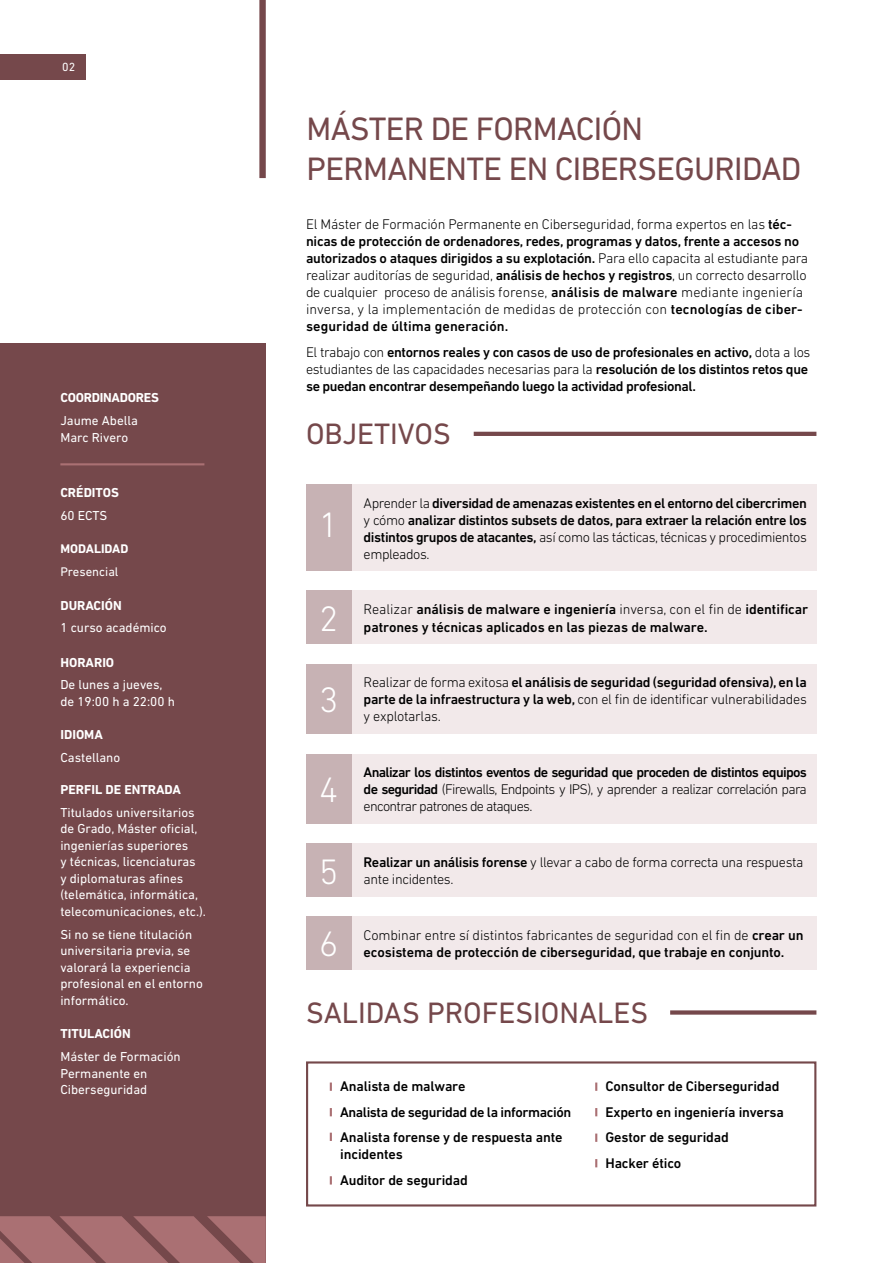
<style>
.page{position:relative;width:893px;height:1263px;background:#fff}
.page>*{position:absolute;margin:0;border:0;box-sizing:border-box;transform-origin:0 0}
.t1{font:300 36px/72.8px "DIN Next LT Pro";color:#fff}
.t2{font:33px/40.5px "DIN Next LT Pro";letter-spacing:-.02em;color:#75484b}
.t3{font:30px "DIN Next LT Pro";color:#75484b}
.t4{font:500 14.25px/17.1px "DIN Next LT Pro";letter-spacing:-.01em;color:#000}
.t5{font:300 14.25px/17.1px "DIN Next LT Pro";letter-spacing:-.02em;color:#000}
.t6{font:500 14.25px/17.1px "DIN Next LT Pro";letter-spacing:-.03em;color:#000}
.t7{font:13.2px/16.5px "DIN Next LT Pro";color:#fff}
.t8{font:700 13.2px "DIN Next LT Pro";color:#fff}
.t9{font:700 13.2px "DIN Next LT Pro";letter-spacing:-.02em;color:#fff}
.t10{font:12.75px "DIN Next LT Pro";color:#fff}
.t11{font:700 12.75px "DIN Next LT Pro";color:#fff}
.t12{font:12px "DIN Next LT Pro";color:#fff}
.s1{font-weight:500}
.s2{font-weight:300}
</style>
<div class="page">
<div style="left:0;top:54px;width:86px;height:25px;background:#75484b"></div>
<div style="left:0;top:344px;width:266px;height:919px;background:#75484b"></div>
<div style="left:259px;top:0;width:7px;height:178px;background:#75484b"></div>
<svg style="left:0;top:1216px;width:266px;height:47px;background:#a1696c"></svg>
<div style="left:306px;top:1061px;width:510px;height:145px;border:2px solid #75484b"></div>
<div style="left:670px;top:1010px;width:146px;height:5px;background:#75484b"></div>
<svg style="left:330px;top:1082px;width:2px;height:9px"></svg>
<svg style="left:595px;top:1082px;width:2px;height:9px"></svg>
<svg style="left:330px;top:1108px;width:2px;height:8px"></svg>
<svg style="left:595px;top:1108px;width:2px;height:8px"></svg>
<svg style="left:330px;top:1133px;width:2px;height:8px"></svg>
<svg style="left:330px;top:1176px;width:2px;height:8px"></svg>
<svg style="left:595px;top:1133px;width:2px;height:9px"></svg>
<svg style="left:595px;top:1159px;width:2px;height:8px"></svg>
<div style="left:306px;top:484px;width:510px;height:87px;background:#f2e9ea"></div>
<div style="left:306px;top:590px;width:510px;height:54px;background:#f2e9ea"></div>
<div style="left:306px;top:664px;width:510px;height:69px;background:#f2e9ea"></div>
<div style="left:306px;top:754px;width:510px;height:69px;background:#f2e9ea"></div>
<div style="left:306px;top:843px;width:510px;height:54px;background:#f2e9ea"></div>
<div style="left:306px;top:916px;width:510px;height:53px;background:#f2e9ea"></div>
<div style="left:306px;top:484px;width:45px;height:87px;background:#c7b2b4"></div>
<div style="left:306px;top:590px;width:45px;height:54px;background:#c7b2b4"></div>
<div style="left:306px;top:664px;width:45px;height:69px;background:#c7b2b4"></div>
<div style="left:306px;top:754px;width:45px;height:69px;background:#c7b2b4"></div>
<div style="left:306px;top:843px;width:45px;height:54px;background:#c7b2b4"></div>
<div style="left:306px;top:916px;width:45px;height:53px;background:#c7b2b4"></div>
<hr style="left:474px;top:432px;width:342px;height:4px;background:#75484b">
<hr style="left:60px;top:463px;width:144px;height:2px;background:#aa7073">
<p class="t12" style="left:62px;top:60px;width:15px">02</p>
<p class="t9" style="left:60px;top:390px;width:100px">COORDINADORES</p>
<p class="t7" style="left:60px;top:412px;width:79px">Jaume Abella<br>Marc Rivero</p>
<p class="t8" style="left:60px;top:485px;width:60px">CRÉDITOS</p>
<p class="t7" style="left:60px;top:507px;width:49px">60 ECTS</p>
<p class="t11" style="left:60px;top:541px;width:70px">MODALIDAD</p>
<p class="t10" style="left:60px;top:564px;width:60px">Presencial</p>
<p class="t8" style="left:60px;top:597px;width:63px">DURACIÓN</p>
<p class="t7" style="left:60px;top:619px;width:108px">1 curso académico</p>
<p class="t8" style="left:60px;top:654px;width:55px">HORARIO</p>
<p class="t7" style="left:60px;top:676px;width:116px">De lunes a jueves, de 19:00 h a 22:00 h</p>
<p class="t8" style="left:60px;top:726px;width:44px">IDIOMA</p>
<p class="t7" style="left:60px;top:749px;width:61px">Castellano</p>
<p class="t8" style="left:60px;top:782px;width:122px">PERFIL DE ENTRADA</p>
<p class="t7" style="left:60px;top:804px;width:147px">Titulados universitarios de Grado, Máster oficial, ingenierías superiores<br>y técnicas, licenciaturas<br>y diplomaturas afines (telemática, informática, telecomunicaciones, etc.).</p>
<p class="t7" style="left:60px;top:926px;width:144px">Si no se tiene titulación universitaria previa, se valorará la experiencia profesional en el entorno informático.</p>
<p class="t8" style="left:60px;top:1026px;width:72px">TITULACIÓN</p>
<p class="t7" style="left:60px;top:1048px;width:122px">Máster de Formación<br>Permanente en<br>Ciberseguridad</p>
<h2 class="t2" style="left:307px;top:108px;width:496px">MÁSTER DE FORMACIÓN<br>PERMANENTE EN CIBERSEGURIDAD</h2>
<p class="t5" style="left:306px;top:215px;width:504px">El Máster de Formación Permanente en Ciberseguridad, forma expertos en las <span class="s1">téc&shy;nicas de protección de ordenadores, redes, programas y datos, frente a accesos no autorizados o ataques dirigidos a su explotación.</span> Para ello capacita al estudiante para realizar auditorías de seguridad, <span class="s1">análisis de hechos y registros</span>, un correcto desarrollo de cualquier proceso de análisis forense, <span class="s1">análisis de malware</span> mediante ingeniería inversa, y la implementación de medidas de protección con <span class="s1">tecnologías de ciber&shy;seguridad de última generación.</span></p>
<p class="t6" style="left:306px;top:343px;width:506px"><span class="s2">El trabajo con</span> entornos reales y con casos de uso de profesionales en activo, <span class="s2">dota a los estudiantes de las capacidades necesarias para la</span> resolución de los distintos retos que se puedan encontrar desempeñando luego la actividad profesional.</p>
<h3 class="t3" style="left:306px;top:417px;width:146px">OBJETIVOS</h3>
<h1 class="t1" style="left:319px;top:488px;width:21px">1</h1>
<h1 class="t1" style="left:319px;top:582px;width:21px">2</h1>
<h1 class="t1" style="left:319px;top:663px;width:21px">3</h1>
<h1 class="t1" style="left:319px;top:753px;width:21px">4</h1>
<h1 class="t1" style="left:319px;top:834px;width:21px">5<br>6</h1>
<p class="t4" style="left:364px;top:494px;width:445px;text-align:justify"><span class="s2">Aprender la</span> diversidad de amenazas existentes en el entorno del cibercrimen <span class="s2">y cómo</span> analizar distintos subsets de datos, para extraer la relación entre los distintos grupos de atacantes, <span class="s2">así como las tácticas, técnicas y procedimientos empleados.</span></p>
<p class="t4" style="left:364px;top:601px;width:446px"><span class="s2">Realizar</span> análisis de malware e ingeniería <span class="s2">inversa, con el fin de</span> identificar patrones y técnicas aplicados en las piezas de malware.</p>
<p class="t4" style="left:364px;top:673px;width:445px;text-align:justify"><span class="s2">Realizar de forma exitosa</span> el análisis de seguridad (seguridad ofensiva), en la parte de la infraestructura y la web, <span class="s2">con el fin de identificar vulnerabilidades y explotarlas.</span></p>
<p class="t5" style="left:364px;top:763px;width:445px;text-align:justify"><span class="s1">Analizar los distintos eventos de seguridad que proceden de distintos equipos de seguridad</span> (Firewalls, Endpoints y IPS), y aprender a realizar correlación para encontrar patrones de ataques.</p>
<p class="t5" style="left:364px;top:853px;width:441px"><span class="s1">Realizar un análisis forense</span> y llevar a cabo de forma correcta una respuesta ante incidentes.</p>
<p class="t4" style="left:364px;top:926px;width:441px"><span class="s2">Combinar entre sí distintos fabricantes de seguridad con el fin de</span> crear un ecosistema de protección de ciberseguridad, que trabaje en conjunto.</p>
<h3 class="t3" style="left:306px;top:995px;width:343px">SALIDAS PROFESIONALES</h3>
<p class="t4" style="left:340px;top:1073px;width:232px;line-height:25.7px">Analista de malware<br>Analista de seguridad de la información<br>Analista forense y de respuesta ante</p>
<p class="t4" style="left:340px;top:1141px;width:129px;line-height:25.7px">incidentes<br>Auditor de seguridad</p>
<p class="t4" style="left:605px;top:1073px;width:180px;line-height:25.7px">Consultor de Ciberseguridad<br>Experto en ingeniería inversa<br>Gestor de seguridad<br>Hacker ético</p>
</div>
